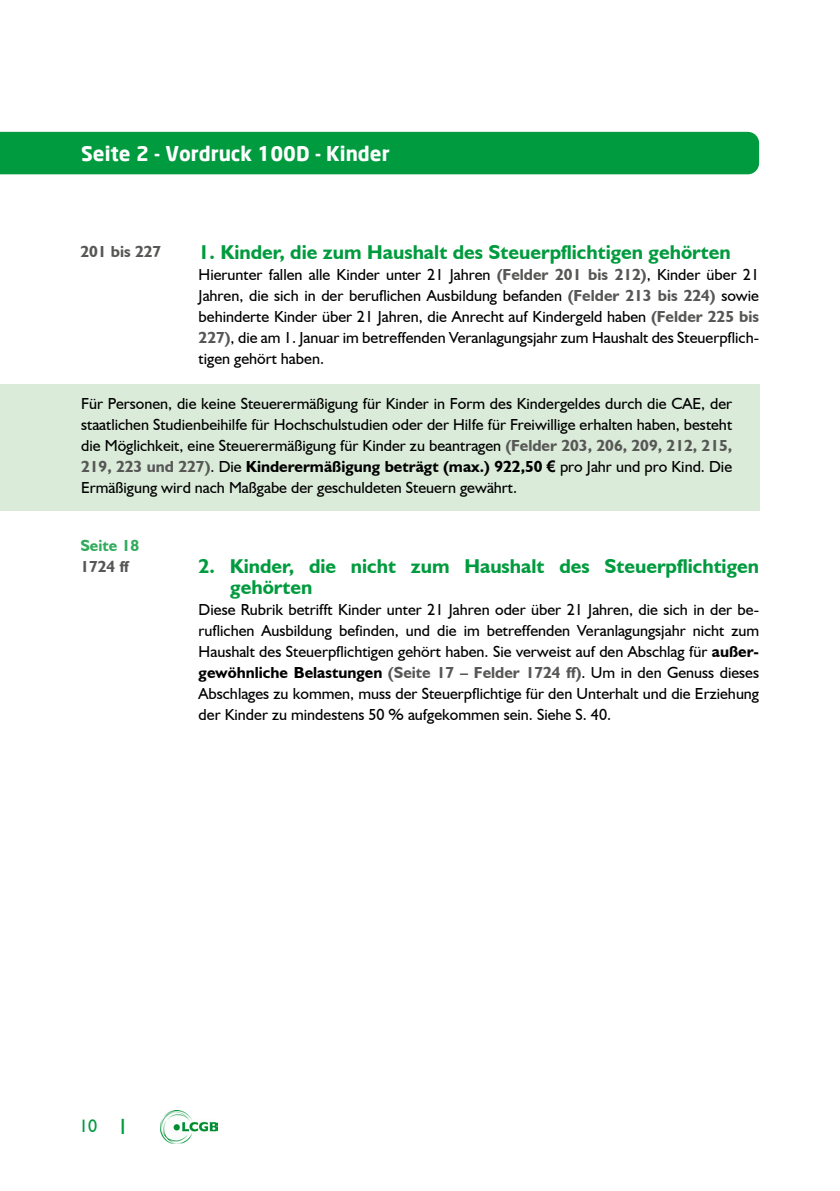
<style>
.page{position:relative;width:840px;height:1191px;background:#fff}
.page>*{position:absolute;margin:0;border:0;box-sizing:border-box;transform-origin:0 0}
.t1{font:700 20px/21px "Humanist 521 BT";color:#009b3e}
.t2{font:700 20px "Neo Sans";color:#fff}
.t3{font:18px "Humanist 521 BT";color:#009b3e}
.t4{font:16px/21px "Humanist 521 BT";color:#000;text-align:justify}
.t5{font:700 16px "Humanist 521 BT";color:#575756}
.t6{font:700 16px "Humanist 521 BT";color:#30ab5c}
.s1{font-weight:700;color:#575756}
.s2{font-weight:700}
.s3{font-family:"Arial";font-weight:700}
.s4{font-size:22px}
</style>
<div class="page">
<img style="left:160px;top:1110px;width:58px;height:33px">
<div style="left:0;top:384px;width:758px;height:126px;background:#daebd9"></div>
<div style="left:0;top:132px;width:758px;height:42px;background:#009b3e"></div>
<p class="t2" style="left:81px;top:141px;width:310px">Seite 2 - Vordruck 100D - Kinder</p>
<p class="t5" style="left:80px;top:242px;width:82px">201 bis 227</p>
<p class="t1" style="left:198px;top:241px;width:533px">1. Kinder, die zum Haushalt des Steuerpflichtigen gehörten</p>
<p class="t4" style="left:198px;top:263px;width:561px">Hierunter fallen alle Kinder unter 21 Jahren <span class="s1">(Felder 201 bis 212)</span>, Kinder über 21<br>Jahren, die sich in der beruflichen Ausbildung befanden <span class="s1">(Felder 213 bis 224)</span> sowie behinderte Kinder über 21 Jahren, die Anrecht auf Kindergeld haben <span class="s1">(Felder 225 bis 227)</span>, die am 1. Januar im betreffenden Veranlagungsjahr zum Haushalt des Steuerpflich&shy;tigen gehört haben.</p>
<p class="t4" style="left:81px;top:393px;width:652px">Für Personen, die keine Steuerermäßigung für Kinder in Form des Kindergeldes durch die CAE, der staatlichen Studienbeihilfe für Hochschulstudien oder der Hilfe für Freiwillige erhalten haben, besteht die Möglichkeit, eine Steuerermäßigung für Kinder zu beantragen <span class="s1">(Felder 203, 206, 209, 212, 215, 219, 223 und 227)</span>. Die <span class="s2">Kinderermäßigung beträgt (max.) 922,50</span> <span class="s3">€</span> pro Jahr und pro Kind. Die Ermäßigung wird nach Maßgabe der geschuldeten Steuern gewährt.</p>
<p class="t6" style="left:80px;top:536px;width:60px">Seite 18</p>
<p class="t5" style="left:80px;top:557px;width:50px">1724 ff</p>
<p class="t1" style="left:230px;top:555px;width:530px;text-indent:-32px">2. Kinder, die nicht zum Haushalt des Steuerpflichtigen gehörten</p>
<p class="t4" style="left:198px;top:598px;width:561px">Diese Rubrik betrifft Kinder unter 21 Jahren oder über 21 Jahren, die sich in der be&shy;ruflichen Ausbildung befinden, und die im betreffenden Veranlagungsjahr nicht zum Haushalt des Steuerpflichtigen gehört haben. Sie verweist auf den Abschlag für <span class="s2">außer&shy;gewöhnliche Belastungen</span> <span class="s1">(Seite 17 – Felder 1724 ff)</span>. Um in den Genuss dieses Abschlages zu kommen, muss der Steuerpflichtige für den Unterhalt und die Erziehung der Kinder zu mindestens 50 % aufgekommen sein. Siehe S. 40.</p>
<p class="t3" style="left:79px;top:1114px;width:48px">10 <span class="s4">I</span></p>
</div>
